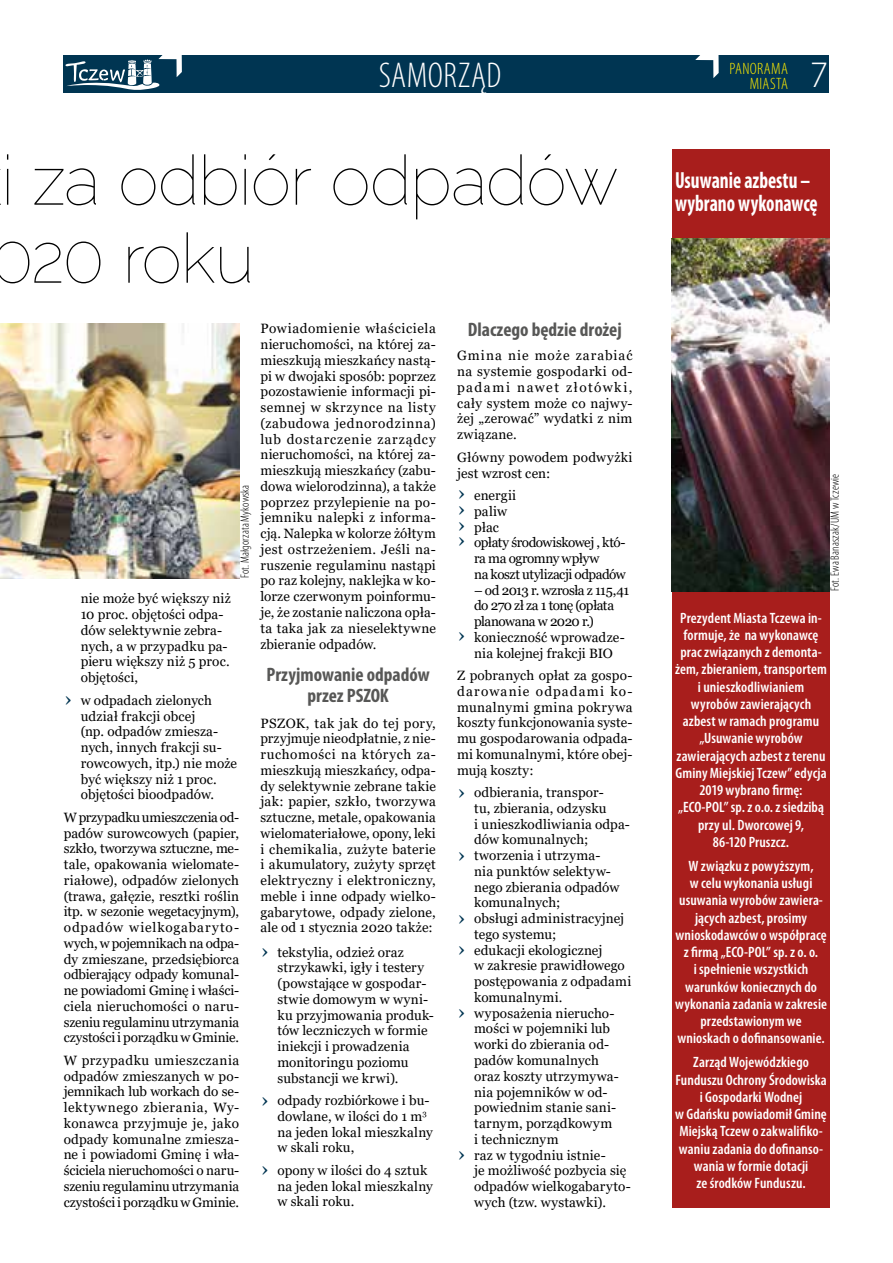
<style>
.page{position:relative;width:893px;height:1263px;background:#fff}
.page>*{position:absolute;margin:0;border:0;box-sizing:border-box;transform-origin:0 0}
.t1{font:100 69px/78px "Raleway";letter-spacing:-.02em;color:#000}
.t2{font:300 37.5px "Myriad Pro";color:#fff}
.t3{font:300 condensed 36px "Myriad Pro";letter-spacing:.01em;color:#fff}
.t4{font:700 condensed 23.4px/22.5px "Myriad Pro";color:#fff;scale:.83 1}
.t5{font:700 condensed 19.5px/21px "Myriad Pro";color:#575756;text-align:center}
.t6{font:300 condensed 16.5px/15px "Myriad Pro";letter-spacing:.02em;color:#ffed00;text-align:right}
.t7{font:600 condensed 15px/17.2px "Myriad Pro";letter-spacing:.005em;color:#fff;text-align:center}
.t8{font:13.5px/15.8px "Georgia";letter-spacing:.005em;color:#000}
.t9{font:13.5px "Georgia";letter-spacing:-.045em;color:#000}
.t10{font:13.5px "Georgia";letter-spacing:-.04em;color:#000}
.t11{font:13.5px "Georgia";letter-spacing:-.035em;color:#000}
.t12{font:13.5px "Georgia";letter-spacing:-.03em;color:#000}
.t13{font:13.5px "Georgia";letter-spacing:-.025em;color:#000}
.t14{font:300 condensed 12px "Myriad Pro";letter-spacing:.01em;color:#000}
.s1{font-size:21px;color:#003552}
</style>
<div class="page">
<div style="left:64px;top:56px;width:765px;height:37px;background:#003552"></div>
<svg style="left:65px;top:55px;width:117px;height:35px"></svg>
<svg style="left:695px;top:55px;width:24px;height:23px"></svg>
<div style="left:672px;top:149px;width:157px;height:1059px;background:#a81e1c"></div>
<img style="left:0;top:323px;width:239px;height:255px">
<img style="left:672px;top:239px;width:157px;height:352px">
<h3 class="t3" style="left:379px;top:54px;width:124px">SAMORZĄD</h3>
<h1 class="t1" style="left:-8px;top:141px;width:629px">i za odbiór odpadów<br>020 roku</h1>
<p class="t14" style="left:238px;top:578px;width:95px;rotate:-90deg">Fot. Małgorzata Mykowska</p>
<p class="t8" style="left:81px;top:591px;width:152px">nie może być większy niż<br>10 proc. objętości odpa&shy;dów selektywnie zebra&shy;nych, a w przypadku pa&shy;pieru większy niż 5 proc. objętości,</p>
<p class="t8" style="left:81px;top:692px;width:158px;text-indent:-17px"><span class="s1">›</span> w odpadach zielonych udział frakcji obcej<br>(np. odpadów zmiesza&shy;nych, innych frakcji su&shy;rowcowych, itp.) nie może być większy niż 1 proc. objętości bioodpadów.</p>
<p class="t8" style="left:64px;top:809px;width:177px;text-align:justify">Wprzypadku umieszczenia od&shy;padów surowcowych (papier, szkło, tworzywa sztuczne, me&shy;tale, opakowania wielomate&shy;riałowe), odpadów zielonych (trawa, gałęzie, resztki roślin itp. w sezonie wegetacyjnym), odpadów wielkogabaryto&shy;wych, w pojemnikach na odpa&shy;dy zmieszane, przedsiębiorca odbierający odpady komunal&shy;ne powiadomi Gminę i właści&shy;ciela nieruchomości o naru&shy;szeniu regulaminu utrzymania czystości i porządku w Gminie.</p>
<p class="t8" style="left:64px;top:1053px;width:177px;text-align:justify">W przypadku umieszczania odpadów zmieszanych w po&shy;jemnikach lub workach do se&shy;lektywnego zbierania, Wy&shy;konawca przyjmuje je, jako odpady komunalne zmiesza&shy;ne i powiadomi Gminę i wła&shy;ściciela nieruchomości o naru&shy;szeniu regulaminu utrzymania czystości i porządku w Gminie.</p>
<p class="t8" style="left:260px;top:321px;width:177px;text-align:justify">Powiadomienie właściciela nieruchomości, na której za&shy;mieszkują mieszkańcy nastą&shy;pi w dwojaki sposób: poprzez pozostawienie informacji pi&shy;semnej w skrzynce na listy (zabudowa jednorodzinna) lub dostarczenie zarządcy nieruchomości, na której za&shy;mieszkują mieszkańcy (zabu&shy;dowa wielorodzinna), a także poprzez przylepienie na po&shy;jemniku nalepki z informa&shy;cją. Nalepka w kolorze żółtym jest ostrzeżeniem. Jeśli na&shy;ruszenie regulaminu nastąpi po raz kolejny, naklejka w ko&shy;lorze czerwonym poinformu&shy;je, że zostanie naliczona opła&shy;ta taka jak za nieselektywne zbieranie odpadów.</p>
<h3 class="t5" style="left:267px;top:663px;width:165px">Przyjmowanie odpadów przez PSZOK</h3>
<p class="t8" style="left:260px;top:715px;width:177px;text-align:justify">PSZOK, tak jak do tej pory, przyjmuje nieodpłatnie, z nie&shy;ruchomości na których za&shy;mieszkują mieszkańcy, odpa&shy;dy selektywnie zebrane takie jak: papier, szkło, tworzywa sztuczne, metale, opakowania wielomateriałowe, opony, leki i chemikalia, zużyte baterie i akumulatory, zużyty sprzęt elektryczny i elektroniczny, meble i inne odpady wielko&shy;gabarytowe, odpady zielone, ale od 1 stycznia 2020 także:</p>
<p class="t8" style="left:277px;top:944px;width:158px;text-indent:-17px"><span class="s1">›</span> tekstylia, odzież oraz strzykawki, igły i testery (powstające w gospodar&shy;stwie domowym w wyni&shy;ku przyjmowania produk&shy;tów leczniczych w formie iniekcji i prowadzenia monitoringu poziomu substancji we krwi).</p>
<p class="t8" style="left:277px;top:1093px;width:157px;text-indent:-17px"><span class="s1">›</span> odpady rozbiórkowe i bu&shy;dowlane, w ilości do 1 m<sup>3 </sup>na jeden lokal mieszkalny w skali roku,</p>
<p class="t8" style="left:277px;top:1163px;width:157px;text-indent:-17px"><span class="s1">›</span> opony w ilości do 4 sztuk na jeden lokal mieszkalny w skali roku.</p>
<h3 class="t5" style="left:468px;top:319px;width:155px">Dlaczego będzie drożej</h3>
<p class="t8" style="left:457px;top:348px;width:177px;text-align:justify">Gmina nie może zarabiać na systemie gospodarki od&shy;padami nawet złotówki, cały system może co najwy&shy;żej „zerować” wydatki z nim związane.</p>
<p class="t8" style="left:457px;top:449px;width:177px">Główny powodem podwyżki jest wzrost cen:</p>
<p class="t8" style="left:457px;top:488px;width:61px"><span class="s1">›</span> energii</p>
<p class="t8" style="left:457px;top:504px;width:51px"><span class="s1">›</span> paliw</p>
<p class="t8" style="left:457px;top:519px;width:43px"><span class="s1">›</span> płac</p>
<p class="t10" style="left:457px;top:534px;width:170px"><span class="s1">›</span> opłaty środowiskowej , któ-</p>
<p class="t13" style="left:474px;top:550px;width:127px">ra ma ogromny wpływ</p>
<p class="t11" style="left:474px;top:566px;width:153px">na koszt utylizacji odpadów</p>
<p class="t12" style="left:474px;top:582px;width:157px">– od 2013 r. wzrosła z 115,41</p>
<p class="t9" style="left:474px;top:597px;width:142px">do 270 zł za 1 tonę (opłata</p>
<p class="t9" style="left:474px;top:613px;width:121px">planowana w 2020 r.)</p>
<p class="t8" style="left:457px;top:630px;width:169px"><span class="s1">›</span> konieczność wprowadze-</p>
<p class="t8" style="left:474px;top:645px;width:140px">nia kolejnej frakcji BIO</p>
<p class="t8" style="left:457px;top:668px;width:177px;text-align:justify">Z pobranych opłat za gospo&shy;darowanie odpadami ko&shy;munalnymi gmina pokrywa koszty funkcjonowania syste&shy;mu gospodarowania odpada&shy;mi komunalnymi, które obej&shy;mują koszty:</p>
<p class="t8" style="left:457px;top:785px;width:148px"><span class="s1">›</span> odbierania, transpor-</p>
<p class="t8" style="left:474px;top:801px;width:134px">tu, zbierania, odzysku</p>
<p class="t8" style="left:474px;top:816px;width:157px">i unieszkodliwiania odpa-</p>
<p class="t8" style="left:474px;top:832px;width:116px">dów komunalnych;</p>
<p class="t8" style="left:457px;top:848px;width:145px"><span class="s1">›</span> tworzenia i utrzyma-</p>
<p class="t8" style="left:474px;top:864px;width:138px">nia punktów selektyw-</p>
<p class="t8" style="left:474px;top:879px;width:147px">nego zbierania odpadów</p>
<p class="t8" style="left:474px;top:895px;width:88px">komunalnych;</p>
<p class="t8" style="left:457px;top:911px;width:169px"><span class="s1">›</span> obsługi administracyjnej</p>
<p class="t8" style="left:474px;top:927px;width:84px">tego systemu;</p>
<p class="t8" style="left:457px;top:942px;width:147px"><span class="s1">›</span> edukacji ekologicznej</p>
<p class="t8" style="left:474px;top:958px;width:152px">w zakresie prawidłowego</p>
<p class="t8" style="left:474px;top:974px;width:159px">postępowania z odpadami</p>
<p class="t8" style="left:474px;top:990px;width:90px">komunalnymi.</p>
<p class="t8" style="left:457px;top:1005px;width:159px"><span class="s1">›</span> wyposażenia nierucho-</p>
<p class="t8" style="left:474px;top:1021px;width:137px">mości w pojemniki lub</p>
<p class="t8" style="left:474px;top:1037px;width:137px">worki do zbierania od-</p>
<p class="t8" style="left:474px;top:1053px;width:126px">padów komunalnych</p>
<p class="t8" style="left:474px;top:1068px;width:146px">oraz koszty utrzymywa-</p>
<p class="t8" style="left:474px;top:1084px;width:135px">nia pojemników w od-</p>
<p class="t8" style="left:474px;top:1100px;width:143px">powiednim stanie sani-</p>
<p class="t8" style="left:474px;top:1116px;width:140px">tarnym, porządkowym</p>
<p class="t8" style="left:474px;top:1131px;width:86px">i technicznym</p>
<p class="t8" style="left:457px;top:1147px;width:150px"><span class="s1">›</span> raz w tygodniu istnie-</p>
<p class="t8" style="left:474px;top:1163px;width:154px">je możliwość pozbycia się</p>
<p class="t8" style="left:474px;top:1179px;width:158px">odpadów wielkogabaryto-</p>
<p class="t8" style="left:474px;top:1194px;width:133px">wych (tzw. wystawki).</p>
<p class="t6" style="left:730px;top:61px;width:60px">PANORAMA<br>MIASTA</p>
<h2 class="t2" style="left:810px;top:54px;width:20px">7</h2>
<h3 class="t4" style="left:675px;top:169px;width:173px">Usuwanie azbestu – wybrano wykonawcę</h3>
<p class="t14" style="left:828px;top:591px;width:119px;rotate:-90deg">Fot. Ewa Banaszak/UM w Tczewie</p>
<p class="t7" style="left:675px;top:609px;width:153px">Prezydent Miasta Tczewa in&shy;formuje, że na wykonawcę prac związanych z demonta&shy;żem, zbieraniem, transportem i unieszkodliwianiem wyrobów zawierających azbest w ramach programu „Usuwanie wyrobów zawierających azbest z terenu<br>Gminy Miejskiej Tczew” edycja<br>2019 wybrano firmę: „ECO-POL” sp. z o.o. z siedzibą przy ul. Dworcowej 9,<br>86-120 Pruszcz.</p>
<p class="t7" style="left:675px;top:857px;width:153px">W związku z powyższym,<br>w celu wykonania usługi usuwania wyrobów zawiera&shy;jących azbest, prosimy wnioskodawców o współpracę z firmą „ECO-POL” sp. z o. o.<br>i spełnienie wszystkich warunków koniecznych do wykonania zadania w zakresie przedstawionym we wnioskach o dofinansowanie.</p>
<p class="t7" style="left:675px;top:1053px;width:153px">Zarząd Wojewódzkiego<br>Funduszu Ochrony Środowiska i Gospodarki Wodnej<br>w Gdańsku powiadomił Gminę<br>Miejską Tczew o zakwalifiko&shy;waniu zadania do dofinanso&shy;wania w formie dotacji<br>ze środków Funduszu.</p>
</div>
